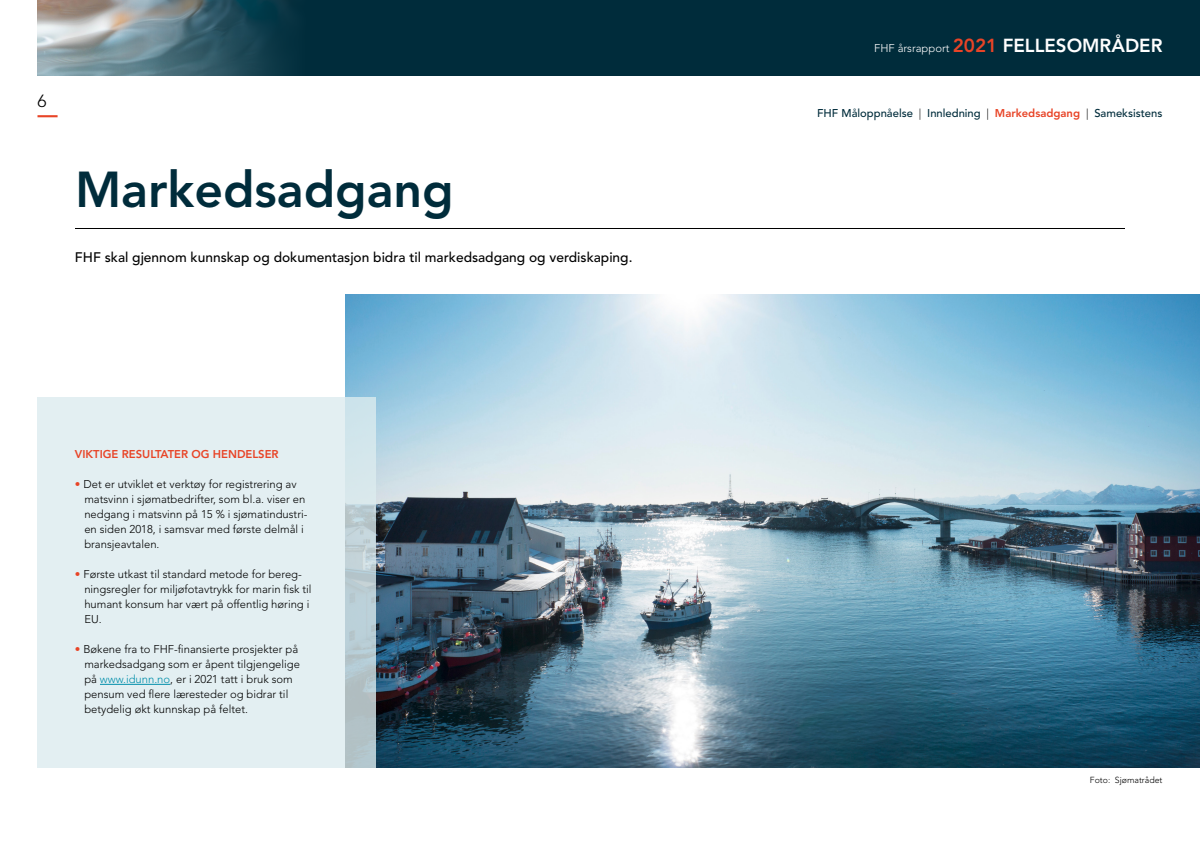
<style>
.page{position:relative;width:1200px;height:849px;background:#fff}
.page>*{position:absolute;margin:0;border:0;box-sizing:border-box;transform-origin:0 0}
.t1{font:800 50px "Avenir LT";color:#002c3b}
.t2{font:300 17.5px "Avenir LT";color:#000}
.FHF_Brødtekst{font:500 13.75px "Avenir LT";color:#000}
.FHF_Brødtekst-2{font:300 11.25px/15px "Avenir LT";color:#000}
.FHF_Ingress{font:500 11.25px "Avenir LT";color:#002c3b}
.FHF_Ingress-2{font:300 11.25px "Avenir LT";color:#fff}
.FHF_Brødtekst-3{font:800 11.25px "Avenir LT";color:#e84427}
.FHF_Brødtekst-4{font:300 8.75px "Avenir LT";color:#000}
.s1{color:#e84427}
.s2{color:#008eaa}
.s3{font-weight:800;font-size:18.75px;color:#e84427}
.s4{font-weight:800;font-size:18.75px}
.s5{font-weight:300;color:#000}
.s6{font-weight:800;color:#e84427}
</style>
<div class="page">
<hr style="left:38px;top:115px;width:20px;height:2px;background:#e84427">
<img style="left:345px;top:294px;width:855px;height:473px">
<svg style="left:38px;top:397px;width:338px;height:370px;fill:#e3eff2"></svg>
<hr style="left:100px;top:683px;width:70px;height:1px;background:#008eaa">
<div style="left:38px;top:0;width:1162px;height:75px;background:#002c3b"></div>
<img style="left:38px;top:0;width:250px;height:75px">
<hr style="left:75px;top:228px;width:1050px;height:1px;background:#000">
<h2 class="t2" style="left:38px;top:91px;width:11px">6</h2>
<p class="t1" style="left:75px;top:160px;width:380px">Markedsadgang</p>
<p class="FHF_Brødtekst" style="left:75px;top:249px;width:559px">FHF skal gjennom kunnskap og dokumentasjon bidra til markedsadgang og verdiskaping.</p>
<p class="FHF_Brødtekst-3" style="left:75px;top:447px;width:205px">VIKTIGE RESULTATER OG HENDELSER</p>
<p class="FHF_Brødtekst-2" style="left:84px;top:476px;width:225px;text-indent:-9px"><span class="s1">•</span> Det er utviklet et verktøy for registrering av matsvinn i sjømatbedrifter, som bl.a. viser en nedgang i matsvinn på 15 % i sjømatindustri&shy;en siden 2018, i samsvar med første delmål i bransjeavtalen.</p>
<p class="FHF_Brødtekst-2" style="left:84px;top:566px;width:229px;text-indent:-9px"><span class="s1">•</span> Første utkast til standard metode for bereg&shy;ningsregler for miljøfotavtrykk for marin fisk til humant konsum har vært på offentlig høring i EU.</p>
<p class="FHF_Brødtekst-2" style="left:84px;top:641px;width:217px;text-indent:-9px"><span class="s1">•</span> Bøkene fra to FHF-finansierte prosjekter på markedsadgang som er åpent tilgjengelige på <span class="s2">www.idunn.no</span>, er i 2021 tatt i bruk som pensum ved flere læresteder og bidrar til betydelig økt kunnskap på feltet.</p>
<p class="FHF_Ingress-2" style="left:874px;top:41px;width:290px">FHF årsrapport <span class="s3">2021</span> <span class="s4">FELLESOMRÅDER</span></p>
<p class="FHF_Ingress" style="left:817px;top:107px;width:347px">FHF Måloppnåelse <span class="s5">|</span> Innledning <span class="s5">|</span> <span class="s6">Markedsadgang</span> <span class="s5">|</span> Sameksistens</p>
<p class="FHF_Brødtekst-4" style="left:1090px;top:774px;width:74px">Foto: Sjømatrådet</p>
</div>
